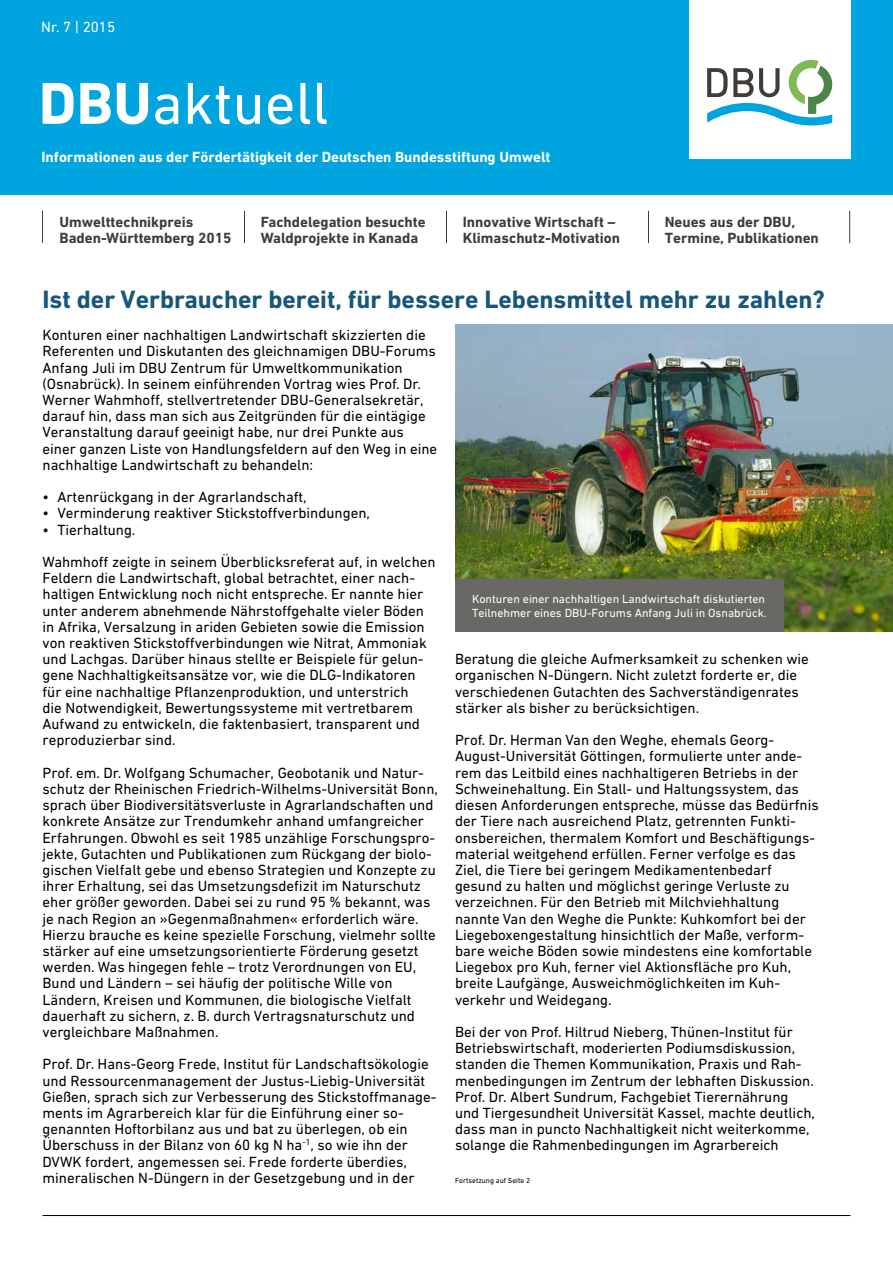
<style>
.page{position:relative;width:893px;height:1263px;background:#fff}
.page>*{position:absolute;margin:0;border:0;box-sizing:border-box;transform-origin:0 0}
.t1{font:60px "DIN Next W1 G";color:#fff}
.Überschrift_17pt_bla{font:700 25.5px "DIN Next W1 G";color:#16577b}
.Text_10pt_schwarz{font:15px/16.2px "DIN Next W1 G";color:#000}
.Text_grau_bold{font:700 15px/16.2px "DIN Next W1 G";color:#413c38}
.Aufzählung_10pt_schw{font:15px "DIN Next W1 G";color:#000}
.Überschrift_10pt_wei{font:700 15px "DIN Next W1 G";color:#fff}
.t2{font:15px "DIN Next W1 G";color:#fff}
.BU_weiß{font:12px/14.4px "DIN Next W1 G";color:#fff}
.Impressum{font:7.5px "DIN Next W1 G";color:#000}
.s1{font-weight:700}
</style>
<div class="page">
<hr style="left:43px;top:1215px;width:807px;height:1px;background:#000">
<img style="left:455px;top:324px;width:438px;height:308px">
<div style="left:455px;top:579px;width:328px;height:53px;background:#6a6864"></div>
<hr style="left:244px;top:211px;width:1px;height:32px;background:#413c38">
<hr style="left:446px;top:211px;width:1px;height:32px;background:#413c38">
<hr style="left:648px;top:211px;width:1px;height:32px;background:#413c38">
<hr style="left:42px;top:211px;width:1px;height:32px;background:#413c38">
<hr style="left:849px;top:211px;width:1px;height:32px;background:#413c38">
<div style="left:0;top:0;width:893px;height:194px;background:#00a4df"></div>
<div style="left:689px;top:0;width:161px;height:159px;background:#fff"></div>
<svg style="left:707px;top:60px;width:125px;height:65px"></svg>
<p class="t2" style="left:41px;top:19px;width:75px">Nr. 7 | 2015</p>
<p class="t1" style="left:39px;top:69px;width:292px"><span class="s1">DBU</span>aktuell</p>
<h1 class="Überschrift_10pt_wei" style="left:41px;top:148px;width:510px">Informationen aus der Fördertätigkeit der Deutschen Bundesstiftung Umwelt</h1>
<p class="Text_grau_bold" style="left:60px;top:214px;width:174px">Umwelttechnikpreis<br>Baden-Württemberg 2015</p>
<p class="Text_grau_bold" style="left:463px;top:214px;width:159px">Innovative Wirtschaft –<br>Klimaschutz-Motivation</p>
<p class="Text_grau_bold" style="left:261px;top:214px;width:166px">Fachdelegation besuchte<br>Waldprojekte in Kanada</p>
<p class="Text_grau_bold" style="left:665px;top:214px;width:156px">Neues aus der DBU,<br>Termine, Publikationen</p>
<p class="Überschrift_17pt_bla" style="left:43px;top:284px;width:784px">Ist der Verbraucher bereit, für bessere Lebensmittel mehr zu zahlen?</p>
<p class="Text_10pt_schwarz" style="left:43px;top:327px;width:396px">Konturen einer nachhaltigen Landwirtschaft skizzierten die Referenten und Diskutanten des gleichnamigen DBU-Forums Anfang Juli im DBU Zentrum für Umweltkommunikation (Osnabrück). In seinem einführenden Vortrag wies Prof. Dr.<br>Werner Wahmhoff, stellvertretender DBU-Generalsekretär, darauf hin, dass man sich aus Zeitgründen für die eintägige Veranstaltung darauf geeinigt habe, nur drei Punkte aus einer ganzen Liste von Handlungsfeldern auf den Weg in eine nachhaltige Landwirtschaft zu behandeln:</p>
<p class="Aufzählung_10pt_schw" style="left:43px;top:488px;width:266px">• Artenrückgang in der Agrarlandschaft,</p>
<p class="Aufzählung_10pt_schw" style="left:43px;top:505px;width:329px">• Verminderung reaktiver Stickstoffverbindungen,</p>
<p class="Aufzählung_10pt_schw" style="left:43px;top:521px;width:94px">• Tierhaltung.</p>
<p class="Text_10pt_schwarz" style="left:43px;top:554px;width:395px">Wahmhoff zeigte in seinem Überblicksreferat auf, in welchen Feldern die Landwirtschaft, global betrachtet, einer nach&shy;haltigen Entwicklung noch nicht entspreche. Er nannte hier unter anderem abnehmende Nährstoffgehalte vieler Böden in Afrika, Versalzung in ariden Gebieten sowie die Emission von reaktiven Stickstoffverbindungen wie Nitrat, Ammoniak und Lachgas. Darüber hinaus stellte er Beispiele für gelun&shy;gene Nachhaltigkeitsansätze vor, wie die DLG-Indikatoren für eine nachhaltige Pflanzenproduktion, und unterstrich<br>die Notwendigkeit, Bewertungssysteme mit vertretbarem Aufwand zu entwickeln, die faktenbasiert, transparent und reproduzierbar sind.</p>
<p class="Text_10pt_schwarz" style="left:43px;top:764px;width:397px">Prof. em. Dr. Wolfgang Schumacher, Geobotanik und Natur&shy;schutz der Rheinischen Friedrich-Wilhelms-Universität Bonn, sprach über Biodiversitätsverluste in Agrarlandschaften und konkrete Ansätze zur Trendumkehr anhand umfangreicher Erfahrungen. Obwohl es seit 1985 unzählige Forschungspro&shy;jekte, Gutachten und Publikationen zum Rückgang der biolo&shy;gischen Vielfalt gebe und ebenso Strategien und Konzepte zu ihrer Erhaltung, sei das Umsetzungsdefizit im Naturschutz eher größer geworden. Dabei sei zu rund 95 % bekannt, was je nach Region an »Gegenmaßnahmen« erforderlich wäre.<br>Hierzu brauche es keine spezielle Forschung, vielmehr sollte stärker auf eine umsetzungsorientierte Förderung gesetzt werden. Was hingegen fehle – trotz Verordnungen von EU, Bund und Ländern – sei häufig der politische Wille von Ländern, Kreisen und Kommunen, die biologische Vielfalt dauerhaft zu sichern, z. B. durch Vertragsnaturschutz und vergleichbare Maßnahmen.</p>
<p class="Text_10pt_schwarz" style="left:43px;top:1056px;width:394px">Prof. Dr. Hans-Georg Frede, Institut für Landschaftsökologie und Ressourcenmanagement der Justus-Liebig-Universität Gießen, sprach sich zur Verbesserung des Stickstoffmanage&shy;ments im Agrarbereich klar für die Einführung einer so&shy;genannten Hoftorbilanz aus und bat zu überlegen, ob ein Überschuss in der Bilanz von 60 kg N ha<sup>-1</sup>, so wie ihn der DVWK fordert, angemessen sei. Frede forderte überdies, mineralischen N-Düngern in der Gesetzgebung und in der</p>
<p class="BU_weiß" style="left:472px;top:592px;width:296px">Konturen einer nachhaltigen Landwirtschaft diskutierten<br>Teilnehmer eines DBU-Forums Anfang Juli in Osnabrück.</p>
<p class="Text_10pt_schwarz" style="left:455px;top:651px;width:355px">Beratung die gleiche Aufmerksamkeit zu schenken wie organischen N-Düngern. Nicht zuletzt forderte er, die verschiedenen Gutachten des Sachverständigenrates stärker als bisher zu berücksichtigen.</p>
<p class="Text_10pt_schwarz" style="left:455px;top:732px;width:365px">Prof. Dr. Herman Van den Weghe, ehemals Georg-August-Universität Göttingen, formulierte unter ande&shy;rem das Leitbild eines nachhaltigeren Betriebs in der Schweinehaltung. Ein Stall- und Haltungssystem, das diesen Anforderungen entspreche, müsse das Bedürfnis der Tiere nach ausreichend Platz, getrennten Funkti&shy;onsbereichen, thermalem Komfort und Beschäftigungs&shy;material weitgehend erfüllen. Ferner verfolge es das Ziel, die Tiere bei geringem Medikamentenbedarf gesund zu halten und möglichst geringe Verluste zu verzeichnen. Für den Betrieb mit Milchviehhaltung nannte Van den Weghe die Punkte: Kuhkomfort bei der Liegeboxengestaltung hinsichtlich der Maße, verform&shy;bare weiche Böden sowie mindestens eine komfortable Liegebox pro Kuh, ferner viel Aktionsfläche pro Kuh, breite Laufgänge, Ausweichmöglichkeiten im Kuh&shy;verkehr und Weidegang.</p>
<p class="Text_10pt_schwarz" style="left:455px;top:1023px;width:360px">Bei der von Prof. Hiltrud Nieberg, Thünen-Institut für Betriebswirtschaft, moderierten Podiumsdiskussion, standen die Themen Kommunikation, Praxis und Rah&shy;menbedingungen im Zentrum der lebhaften Diskussion.</p>
<p class="Text_10pt_schwarz" style="left:455px;top:1088px;width:361px">Prof. Dr. Albert Sundrum, Fachgebiet Tierernährung und Tiergesundheit Universität Kassel, machte deutlich, dass man in puncto Nachhaltigkeit nicht weiterkomme, solange die Rahmenbedingungen im Agrarbereich</p>
<p class="Impressum" style="left:455px;top:1176px;width:77px">Fortsetzung auf Seite 2</p>
</div>
